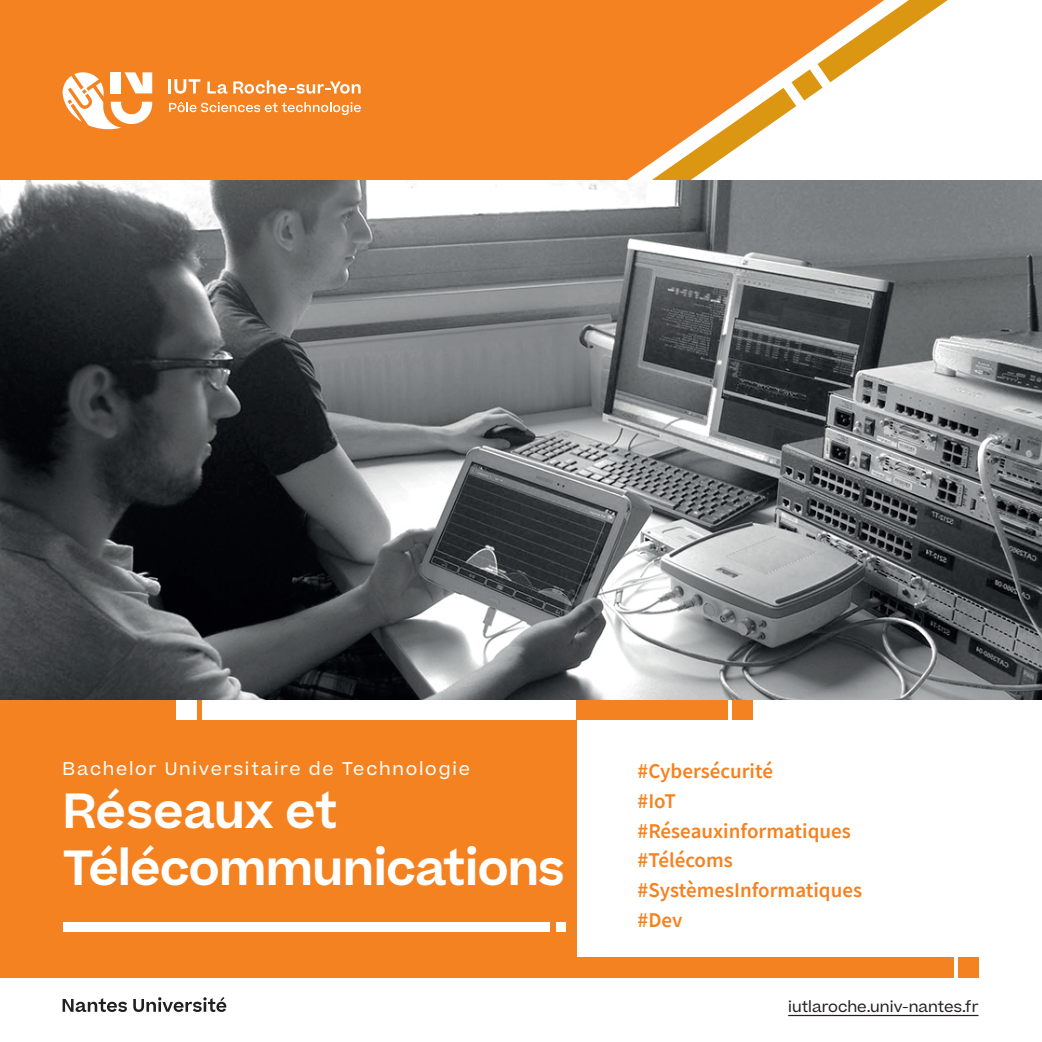
<style>
.page{position:relative;width:1042px;height:1042px;background:#fff}
.page>*{position:absolute;margin:0;border:0;box-sizing:border-box;transform-origin:0 0}
.t1{font:600 47.25px/56.7px "Beatrice";letter-spacing:-.025em;color:#fff}
.t2{font:600 21px/29.8px "Source Sans Pro";color:#f58220}
.t3{font:17.5px "Beatrice";letter-spacing:.1em;color:#fff}
.t4{font:14.88px "Beatrice";color:#231f20}
</style>
<div class="page">
<svg style="left:63px;top:997px;width:163px;height:15px"></svg>
<hr style="left:788px;top:1015px;width:190px;height:1px;background:#231f20">
<div style="left:0;top:259px;width:576px;height:718px;background:#f58220"></div>
<div style="left:202px;top:700px;width:375px;height:20px;background:#fff"></div>
<div style="left:176px;top:700px;width:20px;height:20px;background:#fff"></div>
<div style="left:576px;top:700px;width:152px;height:20px;background:#f58220"></div>
<div style="left:733px;top:700px;width:20px;height:20px;background:#f58220"></div>
<svg style="left:884px;top:0;width:64px;height:45px"></svg>
<svg style="left:0;top:0;width:884px;height:180px;background:#f5913a"></svg>
<svg style="left:169px;top:102px;width:192px;height:13px;background:#f7a158"></svg>
<hr style="left:168px;top:79px;width:3px;height:14px;background:#fff">
<svg style="left:174px;top:79px;width:26px;height:15px"></svg>
<svg style="left:207px;top:81px;width:20px;height:13px"></svg>
<svg style="left:233px;top:80px;width:128px;height:14px"></svg>
<svg style="left:63px;top:72px;width:89px;height:58px"></svg>
<img style="left:0;top:180px;width:1042px;height:520px">
<div style="left:0;top:957px;width:953px;height:20px;background:#f58220"></div>
<div style="left:958px;top:957px;width:20px;height:20px;background:#f58220"></div>
<div style="left:63px;top:922px;width:486px;height:9px;background:#fff"></div>
<div style="left:556px;top:922px;width:10px;height:9px;background:#fff"></div>
<p class="t3" style="left:63px;top:757px;width:409px">Bachelor Universitaire de Technologie</p>
<h1 class="t1" style="left:63px;top:782px;width:504px">Réseaux et<br>Télécommunications</h1>
<p class="t2" style="left:637px;top:756px;width:226px">#Cybersécurité<br>#IoT #Réseauxinformatiques #Télécoms #SystèmesInformatiques #Dev</p>
<p class="t4" style="left:788px;top:997px;width:192px">iutlaroche.univ-nantes.fr</p>
</div>
